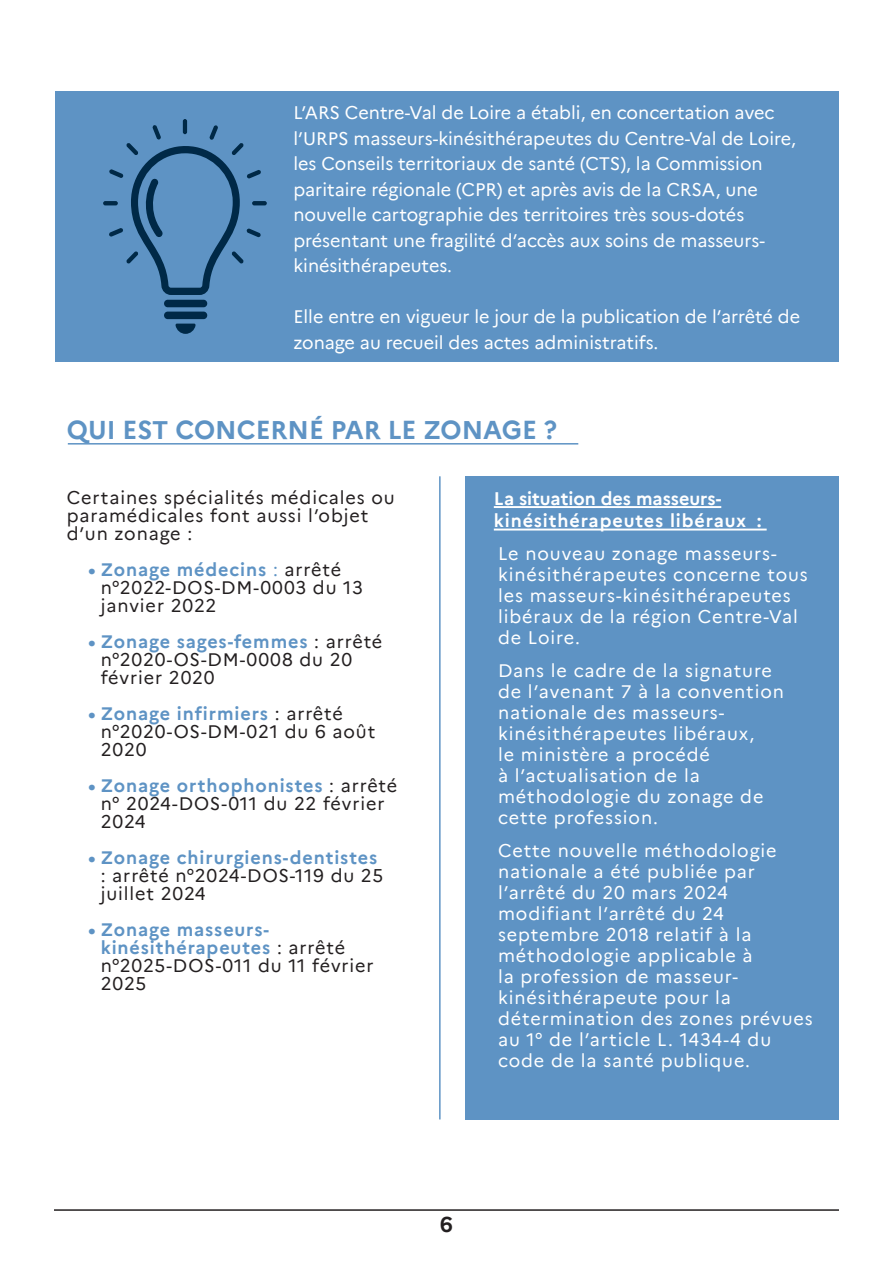
<style>
.page{position:relative;width:893px;height:1263px;background:#fff}
.page>*{position:absolute;margin:0;border:0;box-sizing:border-box;transform-origin:0 0}
.t1{font:700 25.5px "Marianne";color:#5e93c4}
.t2{font:700 21px "Marianne";color:#231f20}
.t3{font:18px/21px "Marianne";letter-spacing:.04em;color:#fff}
.t4{font:18px/18px "Marianne";letter-spacing:.05em;color:#231f20}
.t5{font:18px/25.5px "Marianne";color:#fff}
.t6{font:700 18px/22.5px "Marianne";letter-spacing:.035em;color:#fff}
.s1{font-weight:700;color:#5e93c4}
.s2{color:#5e93c4}
</style>
<div class="page">
<div style="left:465px;top:476px;width:374px;height:643px;background:#5e93c4"></div>
<div style="left:56px;top:91px;width:783px;height:270px;background:#5e93c4"></div>
<hr style="left:494px;top:506px;width:227px;height:2px;background:#fff">
<hr style="left:494px;top:529px;width:273px;height:1px;background:#fff">
<hr style="left:183px;top:119px;width:4px;height:15px;background:#002947;border-radius:2px">
<hr style="left:252px;top:201px;width:15px;height:4px;background:#002947;border-radius:2px">
<hr style="left:103px;top:201px;width:15px;height:4px;background:#002947;border-radius:2px">
<div style="left:164px;top:300px;width:43px;height:7px;background:#002947;border-radius:4px"></div>
<div style="left:164px;top:312px;width:43px;height:7px;background:#002947;border-radius:4px"></div>
<svg style="left:175px;top:324px;width:21px;height:10px"></svg>
<svg style="left:109px;top:125px;width:152px;height:170px"></svg>
<hr style="left:68px;top:443px;width:510px;height:2px;background:#5e93c4">
<hr style="left:439px;top:476px;width:2px;height:643px;background:#5e93c4">
<hr style="left:54px;top:1209px;width:785px;height:2px;background:#231f20">
<p class="t5" style="left:293px;top:99px;width:504px">L’ARS Centre-Val de Loire a établi, en concertation avec l’URPS masseurs-kinésithérapeutes du Centre-Val de Loire, les Conseils territoriaux de santé (CTS), la Commission paritaire régionale (CPR) et après avis de la CRSA, une nouvelle cartographie des territoires très sous-dotés présentant une fragilité d’accès aux soins de masseurs&shy;kinésithérapeutes.</p>
<p class="t5" style="left:293px;top:303px;width:508px">Elle entre en vigueur le jour de la publication de l’arrêté de zonage au recueil des actes administratifs.</p>
<p class="t1" style="left:67px;top:410px;width:492px">QUI EST CONCERNÉ PAR LE ZONAGE ?</p>
<p class="t4" style="left:67px;top:487px;width:329px">Certaines spécialités médicales ou paramédicales font aussi l’objet d’un zonage :</p>
<p class="t4" style="left:101px;top:559px;width:264px;text-indent:-13px"><span class="s1">• Zonage médecins</span> <span class="s2">:</span> arrêté n°2022-DOS-DM-0003 du 13 janvier 2022</p>
<p class="t4" style="left:101px;top:631px;width:283px;text-indent:-13px"><span class="s1">• Zonage sages-femmes</span> : arrêté n°2020-OS-DM-0008 du 20 février 2020</p>
<p class="t4" style="left:101px;top:703px;width:276px;text-indent:-13px"><span class="s1">• Zonage infirmiers</span> : arrêté n°2020-OS-DM-021 du 6 août<br>2020</p>
<p class="t4" style="left:101px;top:775px;width:298px;text-indent:-13px"><span class="s1">• Zonage orthophonistes</span> : arrêté n° 2024-DOS-011 du 22 février<br>2024</p>
<p class="t4" style="left:101px;top:847px;width:284px;text-indent:-13px"><span class="s1">• Zonage chirurgiens-dentistes </span>: arrêté n°2024-DOS-119 du 25 juillet 2024</p>
<p class="t4" style="left:101px;top:919px;width:274px;text-indent:-13px"><span class="s1">• Zonage masseurs&shy;kinésithérapeutes</span> : arrêté n°2025-DOS-011 du 11 février<br>2025</p>
<p class="t6" style="left:494px;top:485px;width:269px">La situation des masseurs&shy;kinésithérapeutes libéraux :</p>
<p class="t3" style="left:498px;top:542px;width:311px">Le nouveau zonage masseurs&shy;kinésithérapeutes concerne tous les masseurs-kinésithérapeutes libéraux de la région Centre-Val de Loire.</p>
<p class="t3" style="left:498px;top:659px;width:287px">Dans le cadre de la signature de l’avenant 7 à la convention nationale des masseurs&shy;kinésithérapeutes libéraux,<br>le ministère a procédé<br>à l’actualisation de la méthodologie du zonage de cette profession.</p>
<p class="t3" style="left:498px;top:839px;width:316px">Cette nouvelle méthodologie nationale a été publiée par l’arrêté du 20 mars 2024 modifiant l’arrêté du 24 septembre 2018 relatif à la méthodologie applicable à<br>la profession de masseur&shy;kinésithérapeute pour la détermination des zones prévues au 1° de l’article L. 1434-4 du code de la santé publique.</p>
<p class="t2" style="left:440px;top:1208px;width:14px">6</p>
</div>
